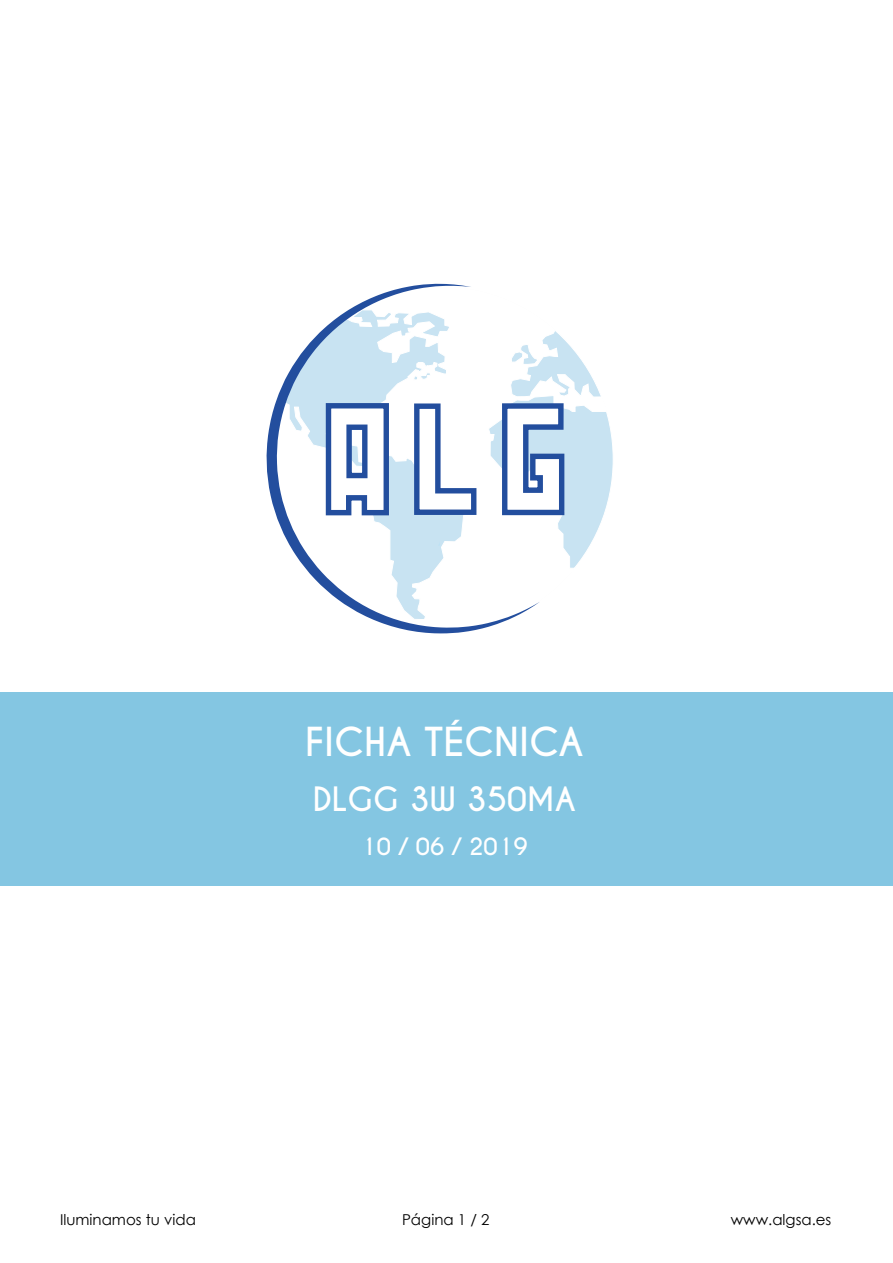
<style>
.page{position:relative;width:893px;height:1263px;background:#fff}
.page>*{position:absolute;margin:0;border:0;box-sizing:border-box;transform-origin:0 0}
.t1{font:700 37.5px "Caviar Dreams";color:#fff}
.t2{font:700 31.5px "Caviar Dreams";color:#fff}
.t3{font:700 22.5px "Caviar Dreams";color:#fff}
.t4{font:15px "Century Gothic";color:#000}
</style>
<div class="page">
<div style="left:0;top:693px;width:893px;height:193px;background:#84c6e2"></div>
<svg style="left:540px;top:331px;width:68px;height:237px"></svg>
<svg style="left:266px;top:284px;width:274px;height:349px"></svg>
<svg style="left:411px;top:401px;width:68px;height:117px"></svg>
<svg style="left:499px;top:401px;width:68px;height:117px"></svg>
<svg style="left:323px;top:400px;width:69px;height:118px"></svg>
<h1 class="t1" style="left:305px;top:719px;width:280px">FICHA TÉCNICA</h1>
<h2 class="t2" style="left:313px;top:780px;width:265px">DLGG 3W 350MA</h2>
<h3 class="t3" style="left:361px;top:833px;width:168px">10 / 06 / 2019</h3>
<p class="t4" style="left:60px;top:1209px;width:138px">Iluminamos tu vida</p>
<p class="t4" style="left:402px;top:1209px;width:89px">Página 1 / 2</p>
<p class="t4" style="left:731px;top:1209px;width:102px">www.algsa.es</p>
</div>
